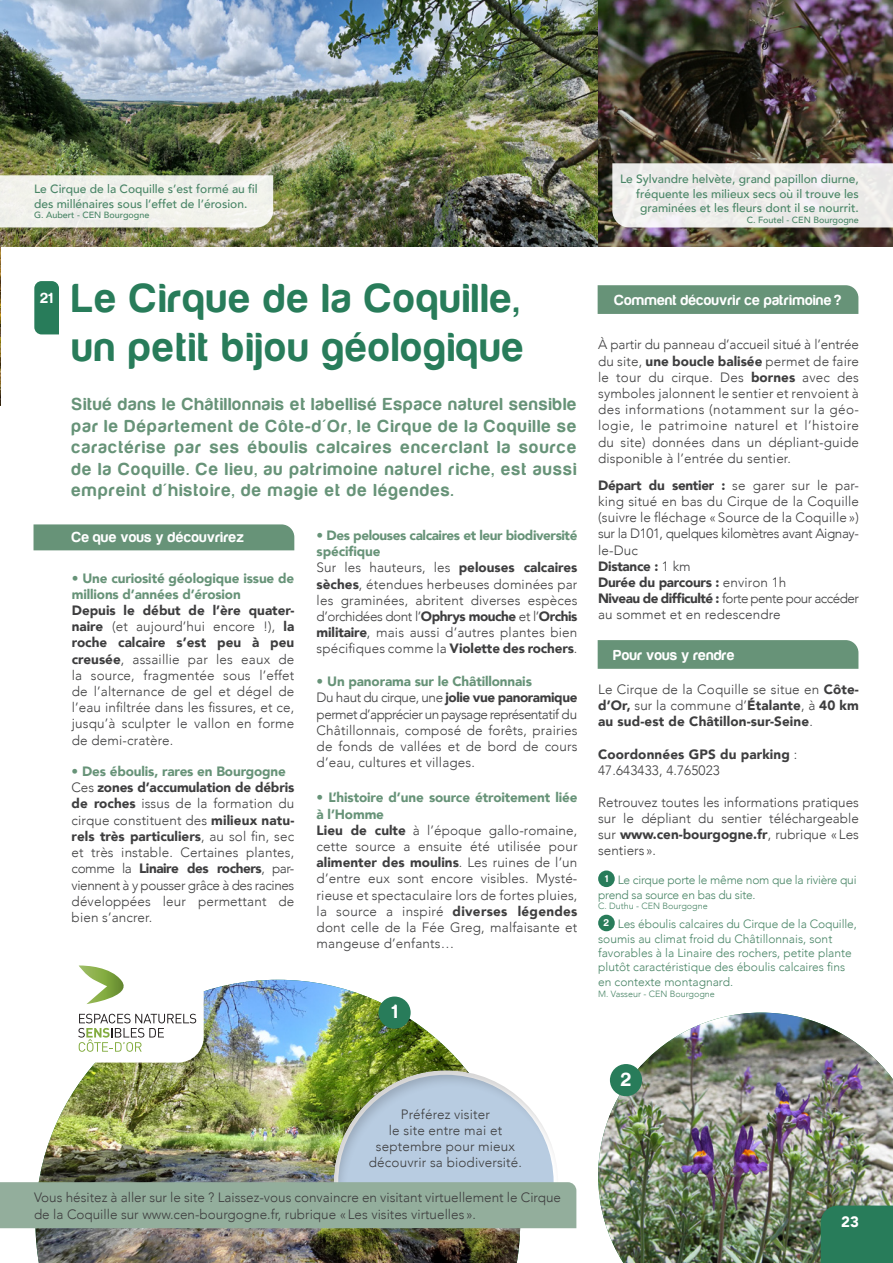
<style>
.page{position:relative;width:893px;height:1263px;background:#fff}
.page>*{position:absolute;margin:0;border:0;box-sizing:border-box;transform-origin:0 0}
.t1{font:41.85px "Harabara";letter-spacing:.06em;color:#287c5a}
.t2{font:20.1px "Harabara";color:#fff}
.t3{font:18px/21.6px "Harabara";letter-spacing:.09em;color:#679378;text-align:justify}
.t4{font:15.3px "Harabara";color:#fff}
.t5{font:15px "Harabara";letter-spacing:.03em;color:#fff}
.t6{font:900 15px "Avenir";color:#fff}
.t7{font:300 13.5px/16.2px "Avenir";letter-spacing:.01em;color:#3e3e3f;text-align:justify}
.t8{font:900 13.5px/16.2px "Avenir";letter-spacing:-.01em;color:#679378}
.t9{font:900 13.5px/16.2px "Avenir";letter-spacing:.01em;color:#3e3e3f;text-align:justify}
.t10{font:300 13.5px/16.2px "Avenir";letter-spacing:-.01em;color:#3e3e3f}
.t11{font:900 13.5px/16.2px "Avenir";letter-spacing:-.03em;color:#679378}
.t12{font:900 13.5px "Avenir";letter-spacing:-.02em;color:#3e3e3f}
.t13{font:300 12px/14.4px "Avenir";color:#498566}
.t14{font:500 12px/14.4px "Avenir";color:#498566}
.t15{font:300 12px/14.4px "Avenir";letter-spacing:-.02em;color:#498566}
.t16{font:10.35px "Harabara";color:#fff}
.t17{font:300 9px "Avenir";color:#498566}
.t18{font:500 9px "Avenir";color:#498566}
.s1{font-weight:900}
.s2{font-weight:300}
</style>
<div class="page">
<img style="left:35px;top:980px;width:485px;height:283px">
<img style="left:598px;top:1012px;width:295px;height:251px">
<img style="left:0;top:1068px;width:576px;height:160px">
<img style="left:0;top:246px;width:1px;height:159px">
<div style="left:598px;top:870px;width:17px;height:17px;background:#287c5a;border-radius:50%"></div>
<div style="left:598px;top:915px;width:17px;height:16px;background:#287c5a;border-radius:50%"></div>
<svg style="left:34px;top:281px;width:25px;height:53px"></svg>
<div style="left:34px;top:524px;width:260px;height:26px;background:#679378"></div>
<div style="left:598px;top:285px;width:260px;height:29px;background:#679378"></div>
<svg style="left:598px;top:640px;width:260px;height:29px;background:#699479"></svg>
<img style="left:1px;top:0;width:597px;height:246px">
<img style="left:598px;top:0;width:295px;height:246px">
<div style="left:0;top:175px;width:273px;height:52px;background:#f1f2eb"></div>
<svg style="left:612px;top:163px;width:281px;height:64px"></svg>
<div style="left:378px;top:996px;width:33px;height:33px;background:#287c5a;border-radius:50%"></div>
<svg style="left:72px;top:965px;width:132px;height:97px"></svg>
<div style="left:821px;top:1205px;width:72px;height:58px;background:#287c5a"></div>
<div style="left:610px;top:1064px;width:32px;height:32px;background:#287c5a;border-radius:50%"></div>
<p class="t14" style="left:34px;top:181px;width:225px">Le Cirque de la Coquille s’est formé au fil des millénaires sous l’effet de l’érosion.</p>
<p class="t18" style="left:34px;top:207px;width:117px">G. Aubert - CEN Bourgogne</p>
<p class="t14" style="left:620px;top:171px;width:240px;text-align:right">Le Sylvandre helvète, grand papillon diurne, fréquente les milieux secs où il trouve les graminées et les fleurs dont il se nourrit.</p>
<p class="t18" style="left:747px;top:212px;width:114px">C. Foutel - CEN Bourgogne</p>
<p class="t4" style="left:41px;top:290px;width:14px">21</p>
<p class="t1" style="left:72px;top:276px;width:448px">Le Cirque de la Coquille,</p>
<p class="t1" style="left:72px;top:325px;width:452px">un petit bijou géologique</p>
<p class="t3" style="left:72px;top:394px;width:506px">Situé dans le Châtillonnais et labellisé Espace naturel sensible par le Département de Côte-d'Or, le Cirque de la Coquille se caractérise par ses éboulis calcaires encerclant la source de la Coquille. Ce lieu, au patrimoine naturel riche, est aussi empreint d'histoire, de magie et de légendes.</p>
<p class="t5" style="left:72px;top:529px;width:173px">Ce que vous y découvrirez</p>
<p class="t11" style="left:317px;top:527px;width:262px">• Des pelouses calcaires et leur biodiversité spécifique</p>
<p class="t7" style="left:317px;top:560px;width:262px">Sur les hauteurs, les <span class="s1">pelouses calcaires sèches</span>, étendues herbeuses dominées par les graminées, abritent diverses espèces d’orchidées dont l’<span class="s1">Ophrys mouche</span> et l’<span class="s1">Orchis militaire</span>, mais aussi d’autres plantes bien spécifiques comme la <span class="s1">Violette des rochers</span>.</p>
<p class="t8" style="left:317px;top:673px;width:217px">• Un panorama sur le Châtillonnais</p>
<p class="t7" style="left:317px;top:690px;width:262px">Du haut du cirque, une <span class="s1">jolie vue panoramique </span>permet d’apprécier un paysage représentatif du Châtillonnais, composé de forêts, prairies de fonds de vallées et de bord de cours d’eau, cultures et villages.</p>
<p class="t8" style="left:317px;top:789px;width:262px">• L’histoire d’une source étroitement liée à l’Homme</p>
<p class="t7" style="left:317px;top:822px;width:262px"><span class="s1">Lieu de culte</span> à l’époque gallo-romaine, cette source a ensuite été utilisée pour <span class="s1">alimenter des moulins</span>. Les ruines de l’un d’entre eux sont encore visibles. Mysté&shy;rieuse et spectaculaire lors de fortes pluies, la source a inspiré <span class="s1">diverses légendes </span>dont celle de la Fée Greg, malfaisante et mangeuse d’enfants…</p>
<p class="t8" style="left:72px;top:569px;width:224px">• Une curiosité géologique issue de millions d’années d’érosion</p>
<p class="t7" style="left:72px;top:602px;width:224px"><span class="s1">Depuis le début de l’ère quater&shy;naire</span> (et aujourd’hui encore !), <span class="s1">la roche calcaire s’est peu à peu creusée</span>, assaillie par les eaux de la source, fragmentée sous l’effet de l’alternance de gel et dégel de l’eau infiltrée dans les fissures, et ce, jusqu’à sculpter le vallon en forme de demi-cratère.</p>
<p class="t8" style="left:72px;top:763px;width:216px">• Des éboulis, rares en Bourgogne</p>
<p class="t7" style="left:72px;top:779px;width:224px">Ces <span class="s1">zones d’accumulation de débris de roches</span> issus de la formation du cirque constituent des <span class="s1">milieux natu&shy;rels très particuliers</span>, au sol fin, sec et très instable. Certaines plantes, comme la <span class="s1">Linaire des rochers</span>, par&shy;viennent à y pousser grâce à des racines développées leur permettant de bien s’ancrer.</p>
<p class="t2" style="left:392px;top:1001px;width:7px">1</p>
<p class="t5" style="left:615px;top:292px;width:228px">Comment découvrir ce patrimoine ?</p>
<p class="t7" style="left:598px;top:337px;width:262px">À partir du panneau d’accueil situé à l’entrée du site, <span class="s1">une boucle balisée</span> permet de faire le tour du cirque. Des <span class="s1">bornes</span> avec des symboles jalonnent le sentier et renvoient à des informations (notamment sur la géo&shy;logie, le patrimoine naturel et l’histoire du site) données dans un dépliant-guide disponible à l’entrée du sentier.</p>
<p class="t7" style="left:598px;top:477px;width:262px"><span class="s1">Départ du sentier :</span> se garer sur le par&shy;king situé en bas du Cirque de la Coquille (suivre le fléchage « Source de la Coquille ») sur la D101, quelques kilomètres avant Aignay&shy;le-Duc</p>
<p class="t12" style="left:598px;top:555px;width:94px">Distance : <span class="s2">1 km</span></p>
<p class="t12" style="left:598px;top:571px;width:190px">Durée du parcours : <span class="s2">environ 1h</span></p>
<p class="t10" style="left:598px;top:590px;width:262px"><span class="s1">Niveau de difficulté :</span> forte pente pour accéder au sommet et en redescendre</p>
<p class="t5" style="left:614px;top:647px;width:122px">Pour vous y rendre</p>
<p class="t9" style="left:598px;top:681px;width:262px"><span class="s2">Le Cirque de la Coquille se situe en</span> Côte&shy;d’Or, <span class="s2">sur la commune d’</span>Étalante<span class="s2">, à</span> 40 km au sud-est de Châtillon-sur-Seine<span class="s2">.</span></p>
<p class="t9" style="left:598px;top:745px;width:201px">Coordonnées GPS du parking <span class="s2">:</span></p>
<p class="t7" style="left:598px;top:762px;width:123px">47.643433, 4.765023</p>
<p class="t7" style="left:598px;top:794px;width:262px">Retrouvez toutes les informations pratiques sur le dépliant du sentier téléchargeable sur <span class="s1">www.cen-bourgogne.fr</span>, rubrique «Les sentiers ».</p>
<p class="t16" style="left:605px;top:873px;width:4px">1</p>
<p class="t15" style="left:598px;top:873px;width:260px;text-indent:20px">Le cirque porte le même nom que la rivière qui prend sa source en bas du site.</p>
<p class="t17" style="left:598px;top:901px;width:111px">C. Duthu - CEN Bourgogne</p>
<p class="t16" style="left:604px;top:917px;width:7px">2</p>
<p class="t13" style="left:598px;top:917px;width:260px;text-indent:20px">Les éboulis calcaires du Cirque de la Coquille, soumis au climat froid du Châtillonnais, sont favorables à la Linaire des rochers, petite plante plutôt caractéristique des éboulis calcaires fins en contexte montagnard.</p>
<p class="t17" style="left:598px;top:988px;width:118px">M. Vasseur - CEN Bourgogne</p>
<p class="t7" style="left:369px;top:1106px;width:155px;text-align:center">Préférez visiter<br>le site entre mai et septembre pour mieux découvrir sa biodiversité.</p>
<p class="t7" style="left:34px;top:1190px;width:529px">Vous hésitez à aller sur le site ? Laissez-vous convaincre en visitant virtuellement le Cirque de la Coquille sur www.cen-bourgogne.fr, rubrique « Les visites virtuelles ».</p>
<p class="t2" style="left:621px;top:1069px;width:12px">2</p>
<p class="t6" style="left:841px;top:1209px;width:19px">23</p>
</div>
